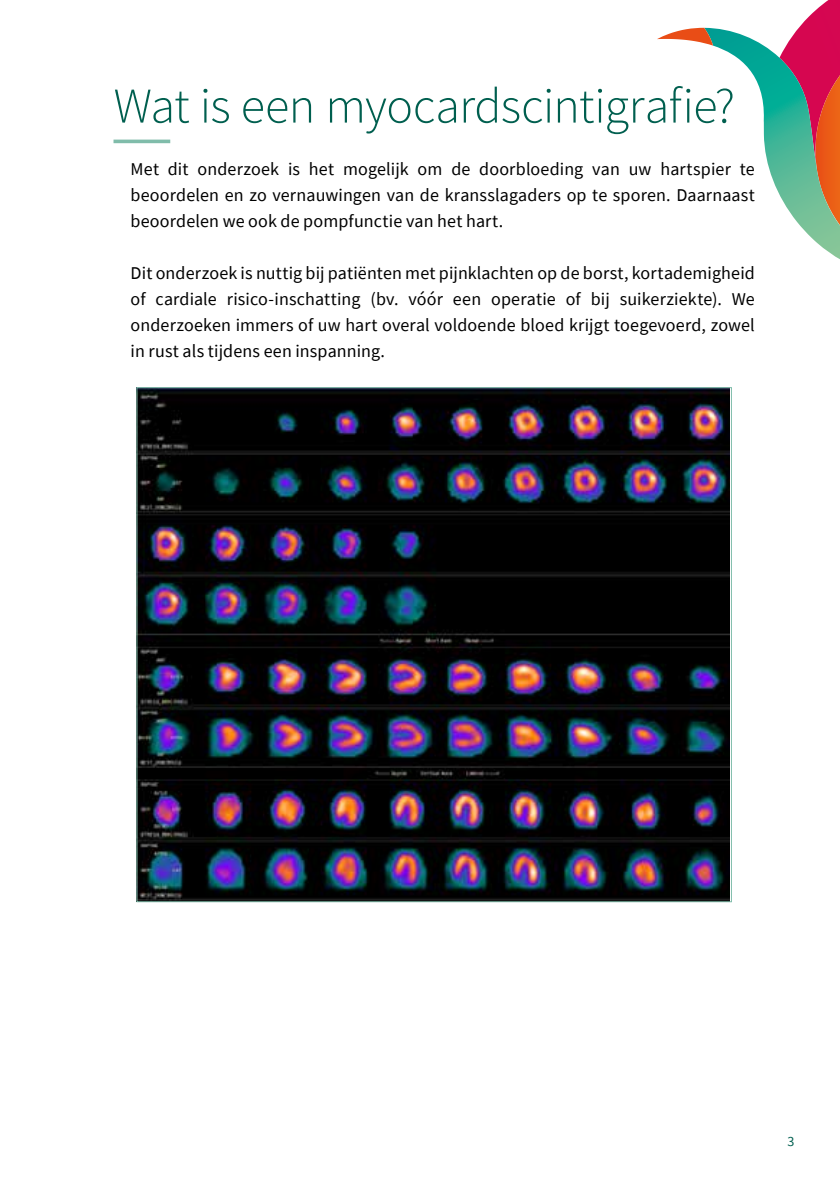
<style>
.page{position:relative;width:840px;height:1191px;background:#fff}
.page>*{position:absolute;margin:0;border:0;box-sizing:border-box;transform-origin:0 0}
.t1{font:300 50px "Source Sans Pro";letter-spacing:-.015em;color:#005f4f}
.t2{font:18px/26px "Source Sans Pro";letter-spacing:.01em;color:#000;text-align:justify}
.t3{font:14px "Source Sans Pro";color:#005f4f}
</style>
<div class="page">
<svg style="left:657px;top:0;width:182px;height:259px"></svg>
<hr style="left:113px;top:140px;width:57px;height:3px;background:#80bcaa">
<img style="left:138px;top:389px;width:591px;height:511px">
<h1 class="t1" style="left:113px;top:75px;width:622px">Wat is een myocardscintigrafie?</h1>
<p class="t2" style="left:130px;top:155px;width:625px">Met dit onderzoek is het mogelijk om de doorbloeding van uw hartspier te beoordelen en zo vernauwingen van de kransslagaders op te sporen. Daarnaast beoordelen we ook de pompfunctie van het hart.</p>
<p class="t2" style="left:130px;top:259px;width:625px">Dit onderzoek is nuttig bij patiënten met pijnklachten op de borst, kortademigheid of cardiale risico-inschatting (bv. vóór een operatie of bij suikerziekte). We onderzoeken immers of uw hart overal voldoende bloed krijgt toegevoerd, zowel in rust als tijdens een inspanning.</p>
<p class="t3" style="left:787px;top:1132px;width:8px">3</p>
</div>
